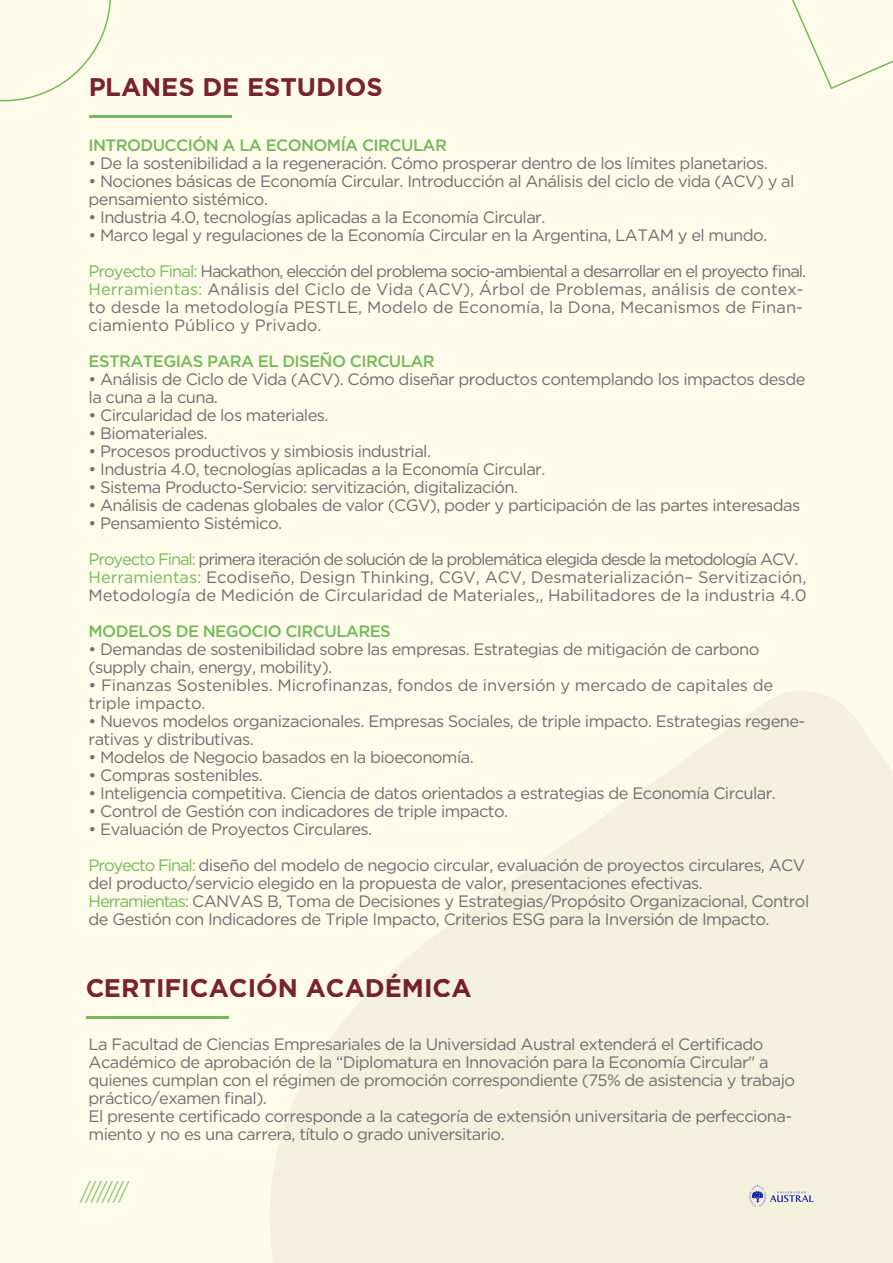
<style>
.page{position:relative;width:893px;height:1263px;background:#fffbeb}
.page>*{position:absolute;margin:0;border:0;box-sizing:border-box;transform-origin:0 0}
.t1{font:700 25.5px "Gotham HTF";color:#79242f}
.t2{font:16.5px/18px "Gotham";letter-spacing:-.035em;color:#6d6e70}
.t3{font:16.5px/36px "Gotham";letter-spacing:-.06em;color:#6d6e70}
.t4{font:16.5px/18px "Gotham";letter-spacing:-.005em;color:#6d6e70}
.t5{font:16.5px/36px "Gotham";letter-spacing:-.07em;color:#6d6e70}
.t6{font:500 16.5px "Gotham";letter-spacing:-.035em;color:#74b95b}
.t7{font:16.5px/18px "Gotham";letter-spacing:-.01em;color:#6d6e70}
.s1{color:#74b95b}
</style>
<div class="page">
<svg style="left:270px;top:691px;width:623px;height:572px;fill:#f3f0de"></svg>
<hr style="left:89px;top:115px;width:142px;height:3px;background:#74b95b">
<hr style="left:86px;top:1016px;width:142px;height:3px;background:#74b95b">
<svg style="left:0;top:0;width:111px;height:101px"></svg>
<svg style="left:79px;top:1181px;width:51px;height:21px"></svg>
<svg style="left:792px;top:0;width:101px;height:90px"></svg>
<svg style="left:749px;top:1185px;width:65px;height:22px"></svg>
<h1 class="t1" style="left:88px;top:72px;width:296px">PLANES DE ESTUDIOS</h1>
<p class="t6" style="left:89px;top:134px;width:360px">INTRODUCCIÓN A LA ECONOMÍA CIRCULAR</p>
<p class="t2" style="left:89px;top:153px;width:681px">• De la sostenibilidad a la regeneración. Cómo prosperar dentro de los límites planetarios.</p>
<p class="t2" style="left:89px;top:171px;width:707px">• Nociones básicas de Economía Circular. Introducción al Análisis del ciclo de vida (ACV) y al pensamiento sistémico.</p>
<p class="t2" style="left:89px;top:207px;width:458px">• Industria 4.0, tecnologías aplicadas a la Economía Circular.</p>
<p class="t3" style="left:89px;top:216px;width:719px">• Marco legal y regulaciones de la Economía Circular en la Argentina, LATAM y el mundo.<br><span class="s1">Proyecto Final:</span> Hackathon, elección del problema socio-ambiental a desarrollar en el proyecto final.</p>
<p class="t2" style="left:89px;top:279px;width:716px;text-align:justify"><span class="s1">Herramientas:</span> Análisis del Ciclo de Vida (ACV), Árbol de Problemas, análisis de contex&shy;to desde la metodología PESTLE, Modelo de Economía, la Dona, Mecanismos de Finan&shy;ciamiento Público y Privado.</p>
<p class="t6" style="left:89px;top:350px;width:348px">ESTRATEGIAS PARA EL DISEÑO CIRCULAR</p>
<p class="t2" style="left:89px;top:369px;width:718px">• Análisis de Ciclo de Vida (ACV). Cómo diseñar productos contemplando los impactos desde la cuna a la cuna.</p>
<p class="t2" style="left:89px;top:405px;width:241px">• Circularidad de los materiales.</p>
<p class="t2" style="left:89px;top:423px;width:121px">• Biomateriales.</p>
<p class="t2" style="left:89px;top:441px;width:344px">• Procesos productivos y simbiosis industrial.</p>
<p class="t2" style="left:89px;top:459px;width:458px">• Industria 4.0, tecnologías aplicadas a la Economía Circular.</p>
<p class="t2" style="left:89px;top:477px;width:431px">• Sistema Producto-Servicio: servitización, digitalización.</p>
<p class="t2" style="left:89px;top:495px;width:713px">• Análisis de cadenas globales de valor (CGV), poder y participación de las partes interesadas</p>
<p class="t5" style="left:89px;top:504px;width:711px">• Pensamiento Sistémico.<br><span class="s1">Proyecto Final:</span> primera iteración de solución de la problemática elegida desde la metodología ACV.</p>
<p class="t4" style="left:89px;top:567px;width:719px"><span class="s1">Herramientas:</span> Ecodiseño, Design Thinking, CGV, ACV, Desmaterialización– Servitización,<br>Metodología de Medición de Circularidad de Materiales,, Habilitadores de la industria 4.0</p>
<p class="t6" style="left:89px;top:620px;width:304px">MODELOS DE NEGOCIO CIRCULARES</p>
<p class="t2" style="left:89px;top:639px;width:672px">• Demandas de sostenibilidad sobre las empresas. Estrategias de mitigación de carbono (supply chain, energy, mobility).</p>
<p class="t7" style="left:89px;top:675px;width:686px">• Finanzas Sostenibles. Microfinanzas, fondos de inversión y mercado de capitales de triple impacto.</p>
<p class="t2" style="left:89px;top:711px;width:718px">• Nuevos modelos organizacionales. Empresas Sociales, de triple impacto. Estrategias regene&shy;rativas y distributivas.</p>
<p class="t2" style="left:89px;top:747px;width:387px">• Modelos de Negocio basados en la bioeconomía.</p>
<p class="t2" style="left:89px;top:765px;width:176px">• Compras sostenibles.</p>
<p class="t2" style="left:89px;top:783px;width:689px">• Inteligencia competitiva. Ciencia de datos orientados a estrategias de Economía Circular.</p>
<p class="t2" style="left:89px;top:801px;width:421px">• Control de Gestión con indicadores de triple impacto.</p>
<p class="t2" style="left:89px;top:810px;width:718px;line-height:36px">• Evaluación de Proyectos Circulares.<br><span class="s1">Proyecto Final:</span> diseño del modelo de negocio circular, evaluación de proyectos circulares, ACV</p>
<p class="t2" style="left:89px;top:873px;width:722px">del producto/servicio elegido en la propuesta de valor, presentaciones efectivas.<br><span class="s1">Herramientas:</span> CANVAS B, Toma de Decisiones y Estrategias/Propósito Organizacional, Control de Gestión con Indicadores de Triple Impacto, Criterios ESG para la Inversión de Impacto.</p>
<h1 class="t1" style="left:85px;top:973px;width:388px">CERTIFICACIÓN ACADÉMICA</h1>
<p class="t2" style="left:89px;top:1035px;width:708px">La Facultad de Ciencias Empresariales de la Universidad Austral extenderá el Certificado Académico de aprobación de la “Diplomatura en Innovación para la Economía Circular" a quienes cumplan con el régimen de promoción correspondiente (75% de asistencia y trabajo práctico/examen final).<br>El presente certificado corresponde a la categoría de extensión universitaria de perfecciona&shy;miento y no es una carrera, título o grado universitario.</p>
</div>
